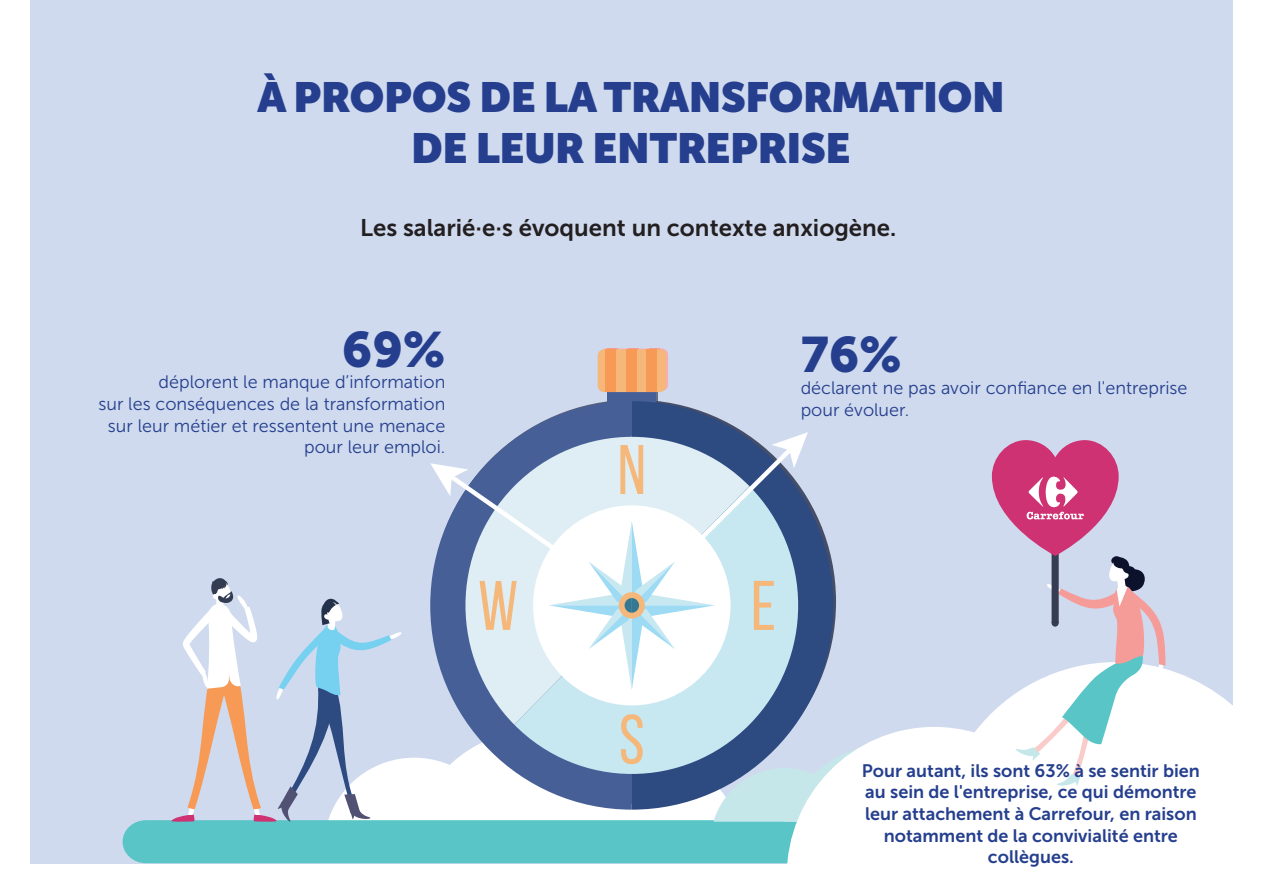
<style>
.page{position:relative;width:1263px;height:893px;background:#fff}
.page>*{position:absolute;margin:0;border:0;box-sizing:border-box;transform-origin:0 0}
.t1{font:49.5px "Museo Sans 900";color:#253f8e}
.t2{font:900 42px/50.4px "Museo Sans Display";color:#253f8e;text-align:center}
.t3{font:24px "Museo Sans 700";color:#231f20}
.t4{font:18px/21.6px "Museo Sans 300";color:#253f8e}
.t5{font:18px/21.6px "Museo Sans 700";color:#253f8e;text-align:center}
</style>
<div class="page">
<div style="left:30px;top:0;width:1203px;height:863px;background:#cfdaee"></div>
<div style="left:600px;top:349px;width:68px;height:42px;background:#f8aeac;border-radius:6px"></div>
<svg style="left:787px;top:662px;width:446px;height:202px;background:#f9fbfd"></svg>
<div style="left:607px;top:373px;width:49px;height:49px;background:#465f96"></div>
<div style="left:598px;top:349px;width:68px;height:43px;background:#f5b77a;border-radius:6px"></div>
<div style="left:605px;top:349px;width:11px;height:43px;background:#f79a56"></div>
<div style="left:626px;top:349px;width:11px;height:43px;background:#f79a56"></div>
<div style="left:647px;top:349px;width:10px;height:43px;background:#f79a56"></div>
<svg style="left:632px;top:401px;width:90px;height:19px;fill:#2d4a81"></svg>
<svg style="left:546px;top:401px;width:61px;height:19px"></svg>
<svg style="left:524px;top:420px;width:220px;height:12px;background:#486193"></svg>
<svg style="left:123px;top:432px;width:1042px;height:431px"></svg>
<h2 class="t2" style="left:257px;top:72px;width:748px">À PROPOS DE LA TRANSFORMATION<br>DE LEUR ENTREPRISE</h2>
<h3 class="t3" style="left:360px;top:215px;width:538px">Les salarié·e·s évoquent un contexte anxiogène.</h3>
<h1 class="t1" style="left:342px;top:321px;width:105px">69%</h1>
<p class="t4" style="left:98px;top:371px;width:348px;text-align:right">déplorent le manque d’information<br>sur les conséquences de la transformation sur leur métier et ressentent une menace pour leur emploi.</p>
<h1 class="t1" style="left:801px;top:327px;width:102px">76%</h1>
<p class="t4" style="left:801px;top:377px;width:388px">déclarent ne pas avoir confiance en l'entreprise pour évoluer.</p>
<p class="t5" style="left:862px;top:760px;width:339px">Pour autant, ils sont 63% à se sentir bien au sein de l'entreprise, ce qui démontre leur attachement à Carrefour, en raison notamment de la convivialité entre collègues.</p>
</div>
